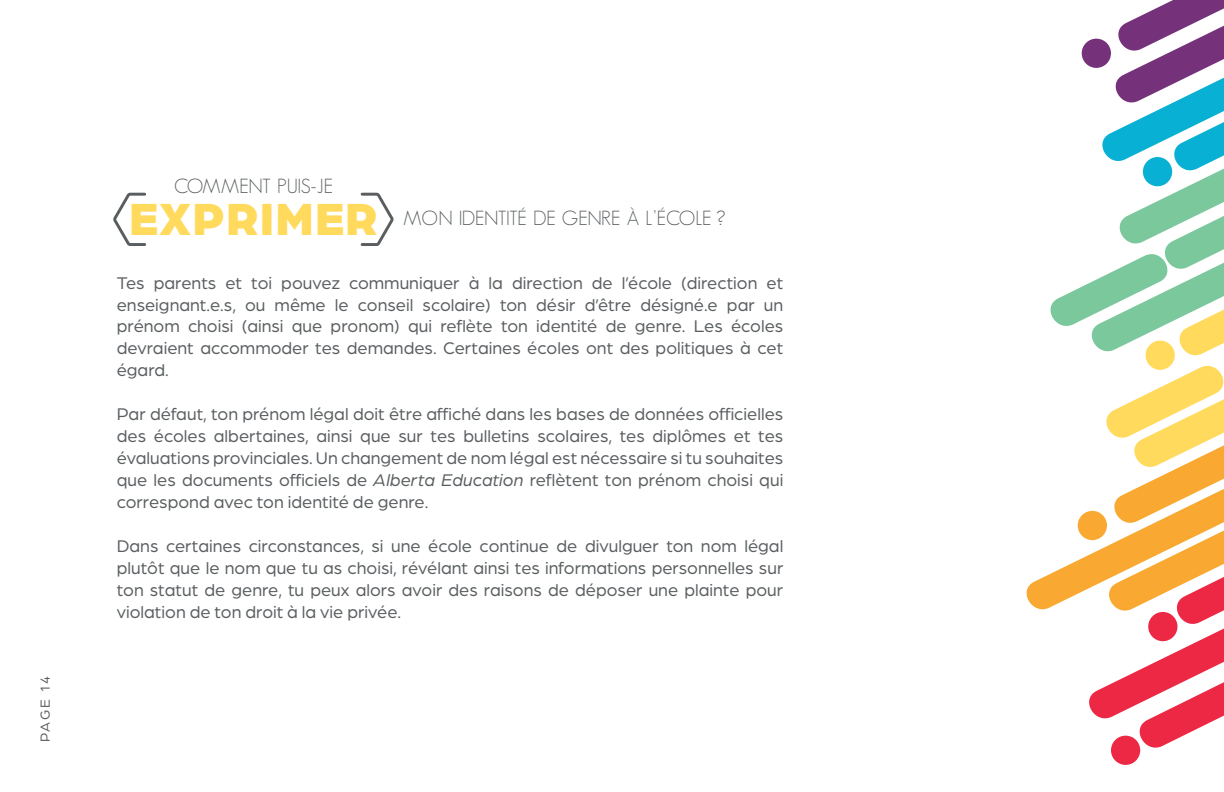
<style>
.page{position:relative;width:1224px;height:792px;background:#fff}
.page>*{position:absolute;margin:0;border:0;box-sizing:border-box;transform-origin:0 0}
.t1{font:900 48px "Arboria";letter-spacing:.025em;color:#ffda5d}
.t2{font:300 20px "Geosans";letter-spacing:-.025em;color:#5a5e60}
.t3{font:18px/22px "Arboria";color:#5a5e60;text-align:justify}
.t4{font:14px "Arboria";letter-spacing:.135em;color:#5a5e60}
.s1{font-style:italic}
</style>
<div class="page">
<div style="left:1111px;top:736px;width:29px;height:29px;background:#ed2845;border-radius:50%"></div>
<svg style="left:1026px;top:0;width:198px;height:754px"></svg>
<div style="left:1082px;top:39px;width:29px;height:29px;background:#75327a;border-radius:50%"></div>
<div style="left:1146px;top:341px;width:29px;height:29px;background:#ffda5d;border-radius:50%"></div>
<div style="left:1143px;top:157px;width:29px;height:29px;background:#08b0d3;border-radius:50%"></div>
<svg style="left:113px;top:192px;width:34px;height:54px"></svg>
<svg style="left:360px;top:192px;width:34px;height:54px"></svg>
<p class="t4" style="left:36px;top:742px;width:67px;rotate:-90deg">PAGE 14</p>
<p class="t2" style="left:174px;top:175px;width:161px">COMMENT PUIS-JE</p>
<h1 class="t1" style="left:129px;top:184px;width:250px">EXPRIMER</h1>
<p class="t2" style="left:404px;top:207px;width:323px">MON IDENTITÉ DE GENRE À L’ÉCOLE ?</p>
<p class="t3" style="left:117px;top:271px;width:668px">Tes parents et toi pouvez communiquer à la direction de l’école (direction et enseignant.e.s, ou même le conseil scolaire) ton désir d’être désigné.e par un prénom choisi (ainsi que pronom) qui reflète ton identité de genre. Les écoles devraient accommoder tes demandes. Certaines écoles ont des politiques à cet égard.</p>
<p class="t3" style="left:117px;top:403px;width:668px">Par défaut, ton prénom légal doit être affiché dans les bases de données officielles des écoles albertaines, ainsi que sur tes bulletins scolaires, tes diplômes et tes évaluations provinciales. Un changement de nom légal est nécessaire si tu souhaites que les documents officiels de <span class="s1">Alberta Education</span> reflètent ton prénom choisi qui correspond avec ton identité de genre.</p>
<p class="t3" style="left:117px;top:535px;width:668px">Dans certaines circonstances, si une école continue de divulguer ton nom légal plutôt que le nom que tu as choisi, révélant ainsi tes informations personnelles sur ton statut de genre, tu peux alors avoir des raisons de déposer une plainte pour violation de ton droit à la vie privée.</p>
</div>
